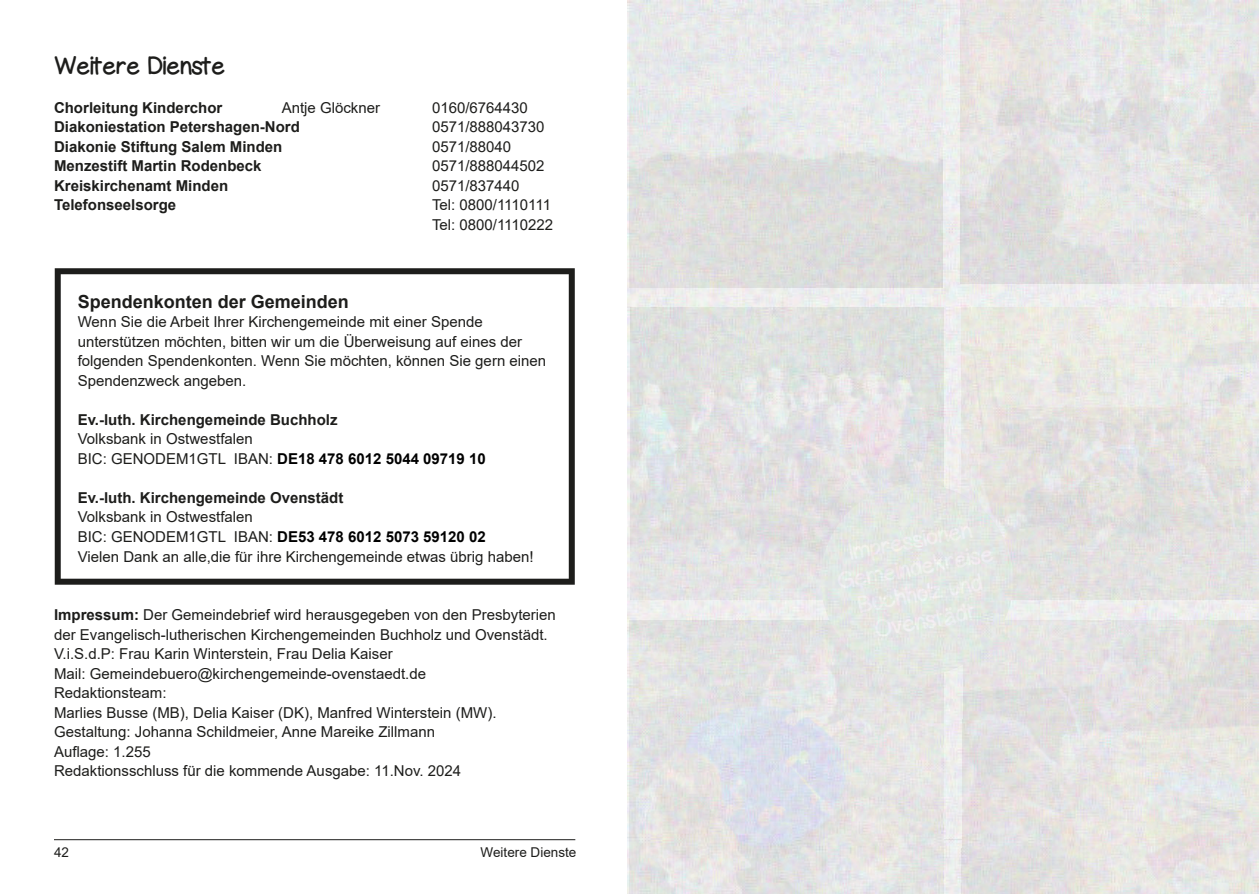
<style>
.page{position:relative;width:1259px;height:894px;background:#fff}
.page>*{position:absolute;margin:0;border:0;box-sizing:border-box;transform-origin:0 0}
.t1{font:24px "Gel Pen Upright";color:#1d1d1b}
.t2{font:700 18px "Arial";color:#1d1d1b}
.t3{font:15px "Arial";color:#1d1d1b}
.t4{font:700 15px "Arial";color:#1d1d1b}
.t5{font:700 15px "Arial";color:#000}
.t6{font:13.5px "Arial";color:#1d1d1b}
.s1{font-weight:400;color:#1d1d1b}
.s2{font-weight:700}
</style>
<div class="page">
<hr style="left:54px;top:839px;width:521px;height:1px;background:#1d1d1b">
<svg style="left:55px;top:268px;width:520px;height:316px"></svg>
<img style="left:628px;top:1px;width:631px;height:892px">
<p class="t1" style="left:54px;top:54px;width:172px">Weitere Dienste</p>
<p class="t4" style="left:54px;top:102px;width:170px">Chorleitung Kinderchor</p>
<p class="t3" style="left:282px;top:102px;width:100px">Antje Glöckner</p>
<p class="t3" style="left:432px;top:102px;width:97px">0160/6764430</p>
<p class="t4" style="left:54px;top:121px;width:247px">Diakoniestation Petershagen-Nord</p>
<p class="t3" style="left:432px;top:121px;width:114px">0571/888043730</p>
<p class="t4" style="left:54px;top:141px;width:230px">Diakonie Stiftung Salem Minden</p>
<p class="t3" style="left:432px;top:141px;width:81px">0571/88040</p>
<p class="t4" style="left:54px;top:160px;width:209px">Menzestift Martin Rodenbeck</p>
<p class="t3" style="left:432px;top:160px;width:114px">0571/888044502</p>
<p class="t4" style="left:54px;top:180px;width:176px">Kreiskirchenamt Minden</p>
<p class="t3" style="left:432px;top:180px;width:89px">0571/837440</p>
<p class="t4" style="left:54px;top:199px;width:124px">Telefonseelsorge</p>
<p class="t3" style="left:432px;top:199px;width:120px">Tel: 0800/1110111</p>
<p class="t3" style="left:432px;top:219px;width:123px">Tel: 0800/1110222</p>
<p class="t2" style="left:78px;top:294px;width:273px">Spendenkonten der Gemeinden</p>
<p class="t3" style="left:78px;top:316px;width:406px">Wenn Sie die Arbeit Ihrer Kirchengemeinde mit einer Spende</p>
<p class="t3" style="left:78px;top:336px;width:446px">unterstützen möchten, bitten wir um die Überweisung auf eines der</p>
<p class="t3" style="left:78px;top:355px;width:470px">folgenden Spendenkonten. Wenn Sie möchten, können Sie gern einen</p>
<p class="t3" style="left:78px;top:375px;width:170px">Spendenzweck angeben.</p>
<p class="t4" style="left:78px;top:414px;width:261px">Ev.-luth. Kirchengemeinde Buchholz</p>
<p class="t3" style="left:78px;top:433px;width:177px">Volksbank in Ostwestfalen</p>
<p class="t5" style="left:78px;top:453px;width:410px"><span class="s1">BIC: GENODEM1GTL IBAN:</span> DE18 478 6012 5044 09719 10</p>
<p class="t4" style="left:78px;top:492px;width:267px">Ev.-luth. Kirchengemeinde Ovenstädt</p>
<p class="t3" style="left:78px;top:511px;width:177px">Volksbank in Ostwestfalen</p>
<p class="t5" style="left:78px;top:531px;width:410px"><span class="s1">BIC: GENODEM1GTL IBAN:</span> DE53 478 6012 5073 59120 02</p>
<p class="t3" style="left:78px;top:550px;width:457px">Vielen Dank an alle,die für ihre Kirchengemeinde etwas übrig haben!</p>
<p class="t3" style="left:54px;top:609px;width:503px"><span class="s2">Impressum:</span> Der Gemeindebrief wird herausgegeben von den Presbyterien</p>
<p class="t3" style="left:54px;top:628px;width:495px">der Evangelisch-lutherischen Kirchengemeinden Buchholz und Ovenstädt.</p>
<p class="t3" style="left:54px;top:648px;width:340px">V.i.S.d.P: Frau Karin Winterstein, Frau Delia Kaiser</p>
<p class="t3" style="left:54px;top:667px;width:374px">Mail: Gemeindebuero@kirchengemeinde-ovenstaedt.de</p>
<p class="t3" style="left:54px;top:687px;width:114px">Redaktionsteam:</p>
<p class="t3" style="left:54px;top:706px;width:444px">Marlies Busse (MB), Delia Kaiser (DK), Manfred Winterstein (MW).</p>
<p class="t3" style="left:54px;top:726px;width:383px">Gestaltung: Johanna Schildmeier, Anne Mareike Zillmann</p>
<p class="t3" style="left:54px;top:745px;width:98px">Auflage: 1.255</p>
<p class="t3" style="left:54px;top:765px;width:409px">Redaktionsschluss für die kommende Ausgabe: 11.Nov. 2024</p>
<p class="t6" style="left:54px;top:846px;width:17px">42</p>
<p class="t6" style="left:481px;top:846px;width:97px">Weitere Dienste</p>
</div>
